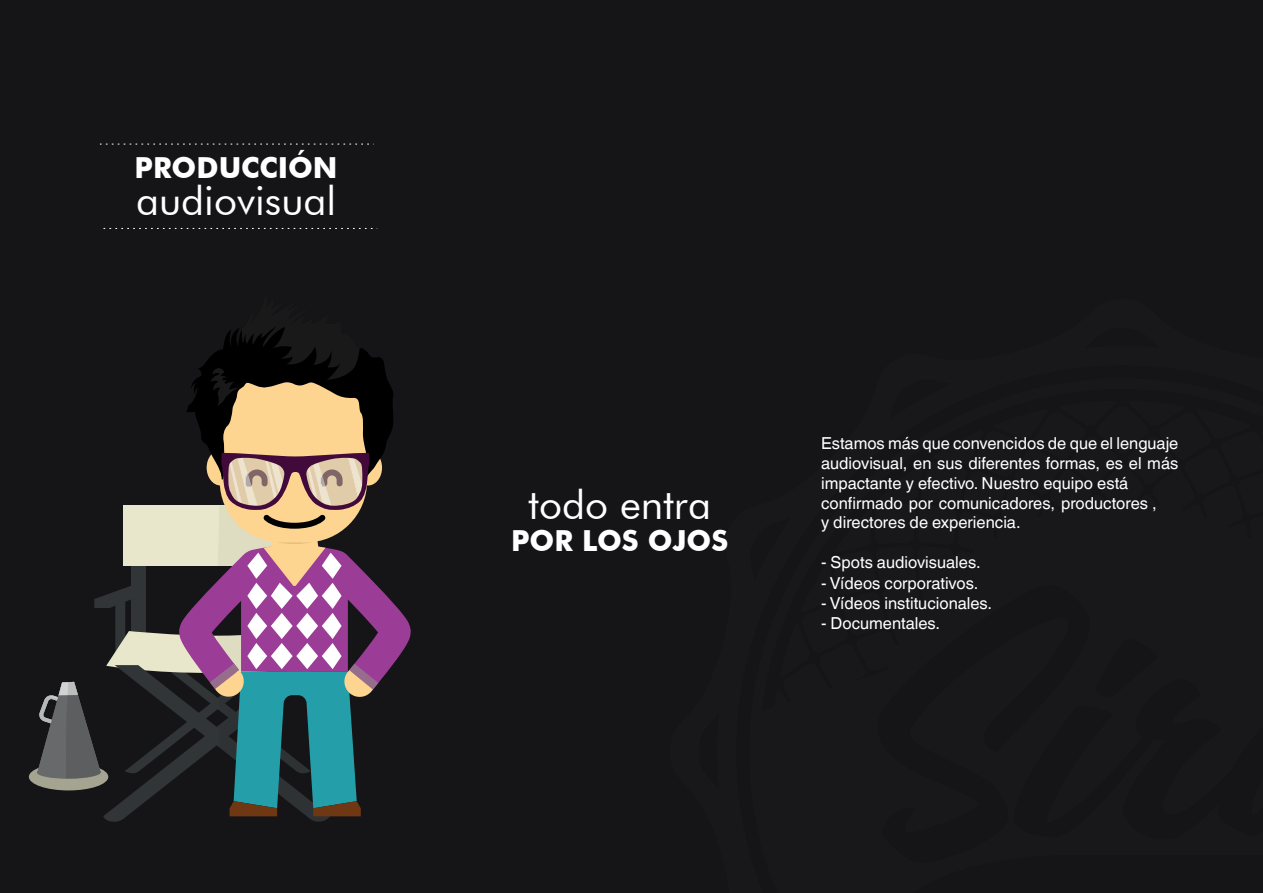
<style>
.page{position:relative;width:1263px;height:893px;background:#151518}
.page>*{position:absolute;margin:0;border:0;box-sizing:border-box;transform-origin:0 0}
.t1{font:40.35px "Futura BT";color:#fff}
.t2{font:700 28.95px "Futura BT";color:#fff}
.t3{font:16.5px/19.8px "Helvetica World";color:#fff}
</style>
<div class="page">
<svg style="left:100px;top:144px;width:274px;height:1px"></svg>
<svg style="left:104px;top:228px;width:273px;height:1px"></svg>
<div style="left:29px;top:763px;width:79px;height:27px;background:#a5a490;border-radius:50%"></div>
<svg style="left:37px;top:327px;width:374px;height:495px"></svg>
<h2 class="t2" style="left:135px;top:150px;width:205px">PRODUCCIÓN</h2>
<h1 class="t1" style="left:136px;top:176px;width:202px">audiovisual</h1>
<h1 class="t1" style="left:528px;top:480px;width:184px">todo entra</h1>
<h2 class="t2" style="left:511px;top:523px;width:218px">POR LOS OJOS</h2>
<p class="t3" style="left:821px;top:434px;width:359px">Estamos más que convencidos de que el lenguaje audiovisual, en sus diferentes formas, es el más impactante y efectivo. Nuestro equipo está confirmado por comunicadores, productores ,<br>y directores de experiencia.</p>
<p class="t3" style="left:821px;top:552px;width:161px">- Spots audiovisuales.</p>
<p class="t3" style="left:821px;top:573px;width:159px">- Vídeos corporativos.</p>
<p class="t3" style="left:821px;top:593px;width:173px">- Vídeos institucionales.</p>
<p class="t3" style="left:821px;top:613px;width:121px">- Documentales.</p>
</div>
